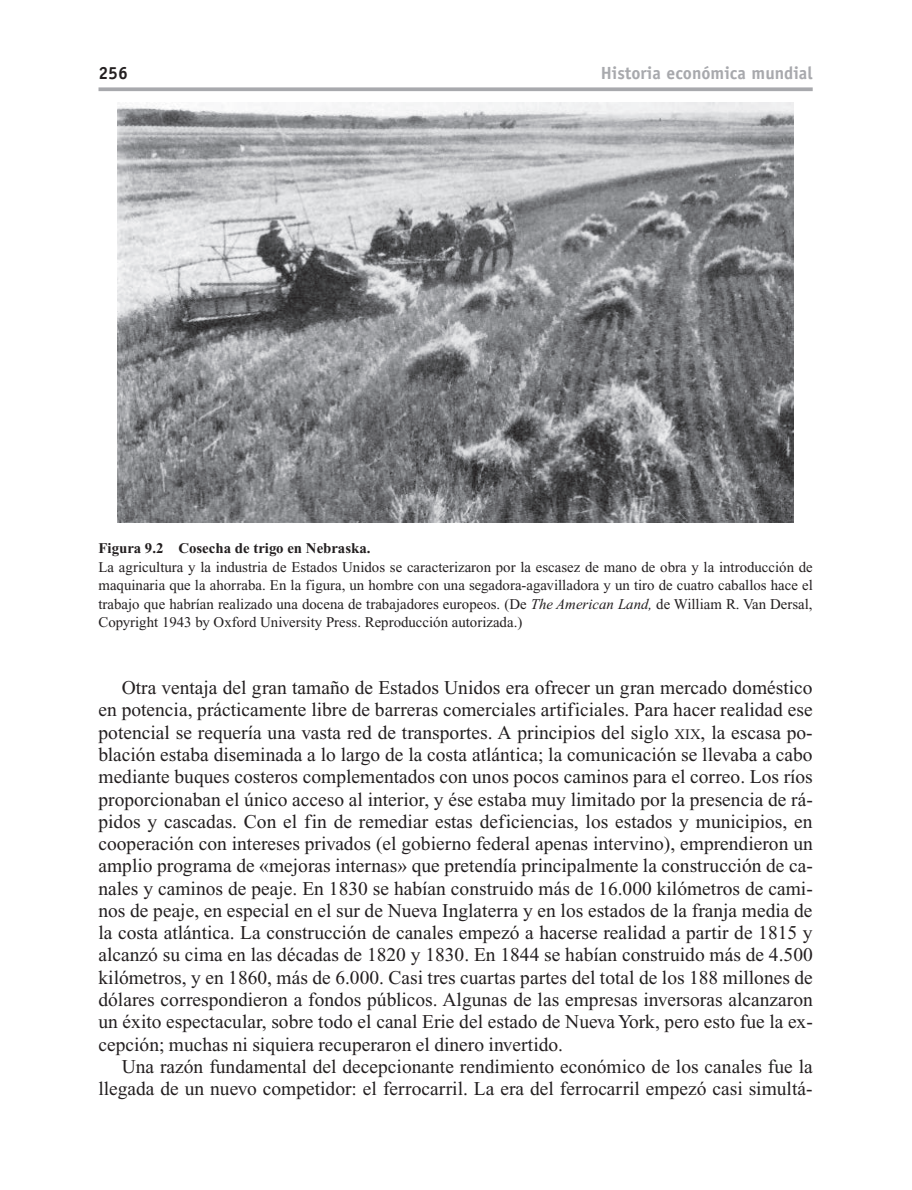
<style>
.page{position:relative;width:912px;height:1190px;background:#fff}
.page>*{position:absolute;margin:0;border:0;box-sizing:border-box;transform-origin:0 0}
.t1{font:19.43px/22.2px "Times New Roman";color:#231f20;text-align:justify}
.t2{font:700 17.68px "Officina Sans";color:#a8a9ad}
.t3{font:700 17.68px "Officina Sans";color:#231f20}
.t4{font:14.88px/18.6px "Times New Roman";color:#231f20;text-align:justify}
.t5{font:700 14.88px "Times New Roman";color:#231f20}
.s1{font-style:italic}
.s2{font-size:14.7px}
</style>
<div class="page">
<svg style="left:98px;top:87px;width:714px;height:4px;background:#b1b1b5"></svg>
<img style="left:118px;top:103px;width:675px;height:419px">
<p class="t3" style="left:98px;top:66px;width:31px">256</p>
<p class="t2" style="left:601px;top:66px;width:213px">Historia económica mundial</p>
<p class="t5" style="left:98px;top:543px;width:273px">Figura 9.2 Cosecha de trigo en Nebraska.</p>
<p class="t4" style="left:98px;top:559px;width:716px">La agricultura y la industria de Estados Unidos se caracterizaron por la escasez de mano de obra y la introducción de maquinaria que la ahorraba. En la figura, un hombre con una segadora-agavilladora y un tiro de cuatro caballos hace el trabajo que habrían realizado una docena de trabajadores europeos. (De <span class="s1">The American Land,</span> de William R. Van Dersal, Copyright 1943 by Oxford University Press. Reproducción autorizada.)</p>
<p class="t1" style="left:98px;top:678px;width:716px;text-indent:23px">Otra ventaja del gran tamaño de Estados Unidos era ofrecer un gran mercado doméstico en potencia, prácticamente libre de barreras comerciales artificiales. Para hacer realidad ese potencial se requería una vasta red de transportes. A principios del siglo <span class="s2">XIX</span>, la escasa po&shy;blación estaba diseminada a lo largo de la costa atlántica; la comunicación se llevaba a cabo mediante buques costeros complementados con unos pocos caminos para el correo. Los ríos proporcionaban el único acceso al interior, y ése estaba muy limitado por la presencia de rá&shy;pidos y cascadas. Con el fin de remediar estas deficiencias, los estados y municipios, en coo pe ra ción con intereses privados (el gobierno federal apenas intervino), emprendieron un amplio programa de «mejoras internas» que pretendía principalmente la construcción de ca&shy;nales y caminos de peaje. En 1830 se habían construido más de 16.000 kilómetros de cami&shy;nos de peaje, en especial en el sur de Nueva Inglaterra y en los estados de la franja media de la costa atlántica. La construcción de canales empezó a hacerse realidad a partir de 1815 y alcanzó su cima en las décadas de 1820 y 1830. En 1844 se habían construido más de 4.500 kilómetros, y en 1860, más de 6.000. Casi tres cuartas partes del total de los 188 millones de dólares correspondieron a fondos públicos. Algunas de las empresas inversoras alcanzaron un éxito espectacular, sobre todo el canal Erie del estado de Nueva York, pero esto fue la ex&shy;cepción; muchas ni siquiera recuperaron el dinero invertido.</p>
<p class="t1" style="left:98px;top:1057px;width:716px;text-align:right">Una razón fundamental del decepcionante rendimiento económico de los canales fue la llegada de un nuevo competidor: el ferrocarril. La era del ferrocarril empezó casi simultá-</p>
</div>
